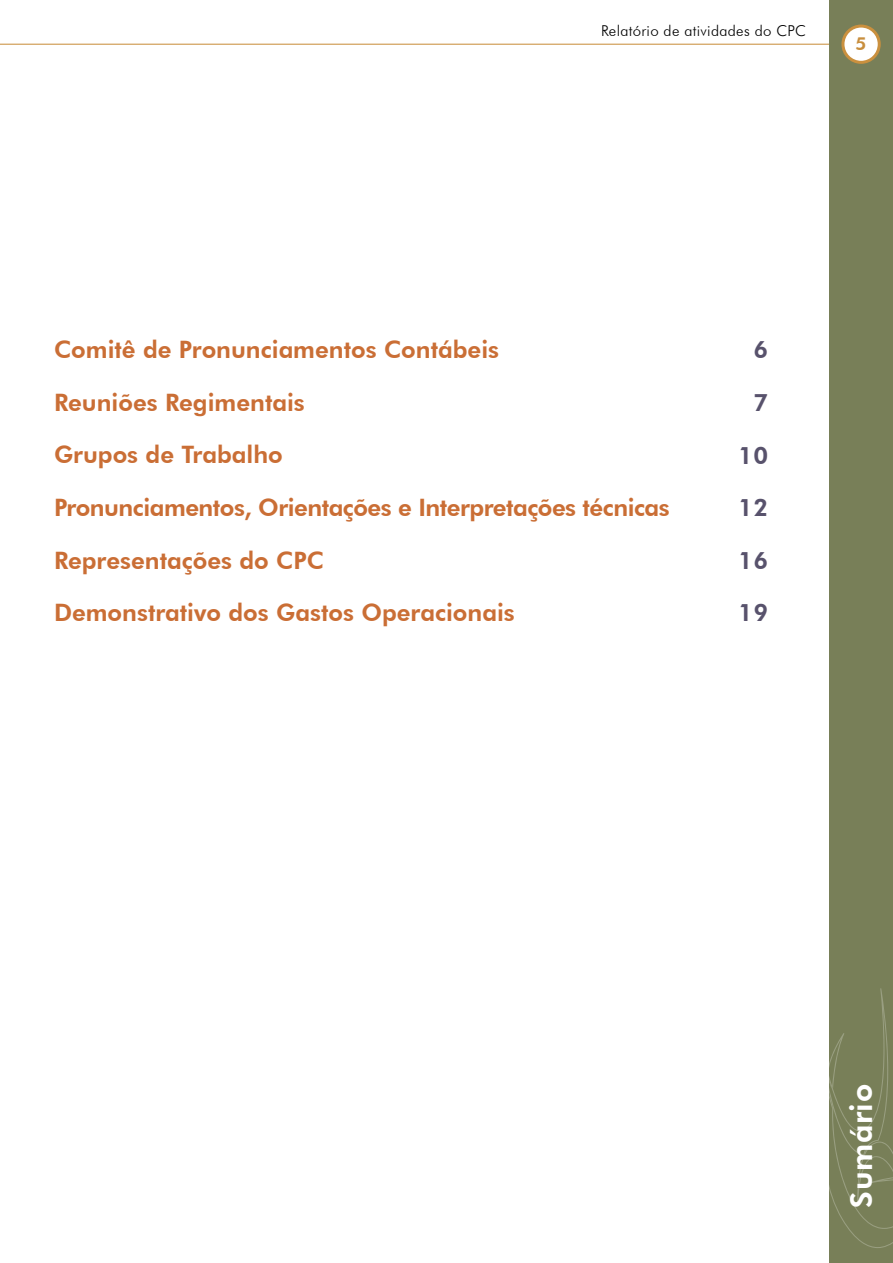
<style>
.page{position:relative;width:893px;height:1263px;background:#fff}
.page>*{position:absolute;margin:0;border:0;box-sizing:border-box;transform-origin:0 0}
.t1{font:800 30px "Futura BT";letter-spacing:.02em;color:#fff}
.t2{font:800 24px/52.5px "Futura BT";color:#ca6e35}
.t3{font:800 24px/52.5px "Futura BT";letter-spacing:.02em;color:#58526c;text-align:right}
.t4{font:800 18px "Futura BT";color:#c88e3d}
.t5{font:300 15px "Futura BT";letter-spacing:.02em;color:#000}
</style>
<div class="page">
<hr style="left:0;top:44px;width:835px;height:1px;background:#ca903e">
<div style="left:829px;top:0;width:64px;height:1263px;background:#787f58"></div>
<div style="left:843px;top:26px;width:36px;height:36px;background:#fff;border-radius:50%"></div>
<div style="left:841px;top:25px;width:40px;height:39px;border:3px solid #ca903e;border-radius:50%"></div>
<svg style="left:829px;top:988px;width:64px;height:260px"></svg>
<p class="t5" style="left:601px;top:22px;width:206px">Relatório de atividades do CPC</p>
<p class="t4" style="left:856px;top:33px;width:13px">5</p>
<p class="t2" style="left:54px;top:323px;width:617px">Comitê de Pronunciamentos Contábeis<br>Reuniões Regimentais<br>Grupos de Trabalho<br>Pronunciamentos, Orientações e Interpretações técnicas Representações do CPC<br>Demonstrativo dos Gastos Operacionais</p>
<p class="t3" style="left:738px;top:323px;width:31px">6<br>7<br>10<br>12<br>16<br>19</p>
<p class="t1" style="left:843px;top:1208px;width:125px;rotate:-90deg">Sumário</p>
</div>
